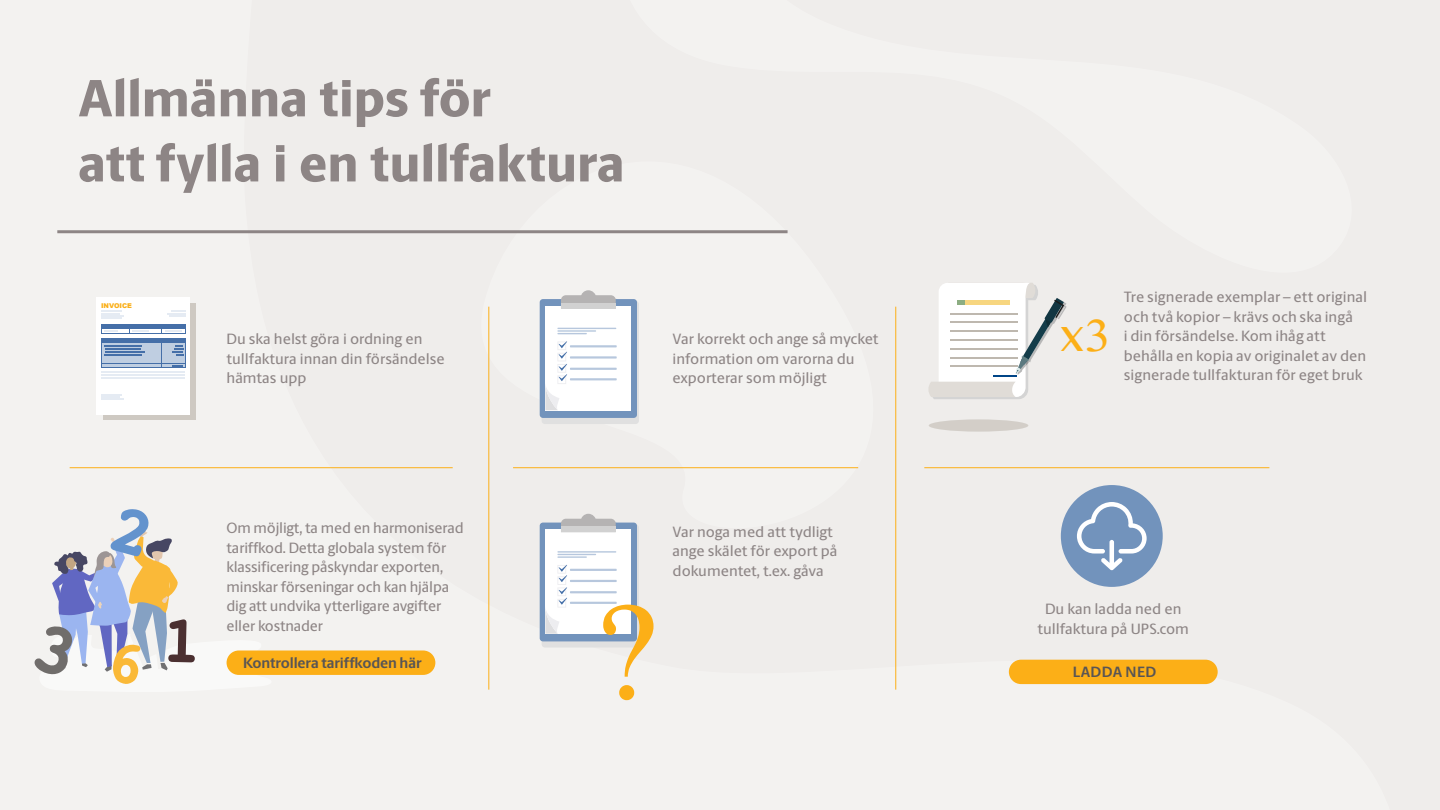
<style>
.page{position:relative;width:1440px;height:810px;background:#efedeb}
.page>*{position:absolute;margin:0;border:0;box-sizing:border-box;transform-origin:0 0}
.Large_Header{font:141.15px "Lao MN";color:#fcaf17}
.Large_Header-2{font:800 52.65px/65.1px "UPS Berlingske Sans";letter-spacing:-.005em;color:#8d8585}
.Large_Header-3{font:48px "Lao MN";color:#fcaf17}
.Nav_Volume_Header{font:500 15px/19.5px "UPS Berlingske Sans";letter-spacing:-.01em;color:#8d8585}
.Large_Header-4{font:500 15px/19.5px "UPS Berlingske Sans";color:#8d8585}
.Large_Header-5{font:700 15px "UPS Berlingske Sans";letter-spacing:-.005em;color:#595554}
.Large_Header-6{font:700 15px "UPS Berlingske Sans";letter-spacing:.025em;color:#595554}
.t1{font:900 6.6px "Arial";color:#faaf18}
</style>
<div class="page">
<hr style="left:57px;top:230px;width:730px;height:3px;background:#8d8585">
<svg style="left:581px;top:290px;width:15px;height:15px"></svg>
<svg style="left:541px;top:292px;width:98px;height:132px;background:#dee4eb"></svg>
<div style="left:581px;top:514px;width:15px;height:15px;background:#b5b3b3;border-radius:50%"></div>
<svg style="left:541px;top:516px;width:98px;height:131px;background:#dde3eb"></svg>
<div style="left:1009px;top:660px;width:208px;height:24px;background:#fcaf17;border-radius:12px"></div>
<div style="left:103px;top:304px;width:93px;height:116px;background:#cec9c2"></div>
<div style="left:96px;top:298px;width:94px;height:117px;background:#fff"></div>
<hr style="left:101px;top:325px;width:84px;height:4px;background:#456fa8">
<hr style="left:101px;top:310px;width:20px;height:2px;background:#98b0cf">
<hr style="left:101px;top:372px;width:84px;height:1px;background:#98b0cf">
<hr style="left:101px;top:375px;width:84px;height:1px;background:#98b0cf">
<hr style="left:101px;top:378px;width:84px;height:1px;background:#98b0cf">
<svg style="left:101px;top:313px;width:19px;height:1px"></svg>
<hr style="left:101px;top:315px;width:23px;height:2px;background:#98b0cf">
<svg style="left:101px;top:394px;width:20px;height:4px"></svg>
<svg style="left:102px;top:343px;width:71px;height:24px"></svg>
<hr style="left:101px;top:398px;width:23px;height:2px;background:#98b0cf">
<svg style="left:167px;top:310px;width:19px;height:7px"></svg>
<hr style="left:101px;top:317px;width:20px;height:2px;background:#98b0cf">
<hr style="left:105px;top:346px;width:37px;height:1px;background:#456fa8">
<hr style="left:105px;top:349px;width:35px;height:1px;background:#456fa8">
<hr style="left:105px;top:352px;width:39px;height:1px;background:#456fa8">
<hr style="left:105px;top:355px;width:37px;height:1px;background:#456fa8">
<hr style="left:101px;top:333px;width:84px;height:1px;background:#456fa8">
<svg style="left:101px;top:329px;width:17px;height:4px"></svg>
<svg style="left:129px;top:329px;width:20px;height:4px"></svg>
<svg style="left:161px;top:329px;width:25px;height:4px"></svg>
<div style="left:101px;top:338px;width:84px;height:5px;background:#456fa8"></div>
<hr style="left:101px;top:367px;width:84px;height:1px;background:#456fa8">
<hr style="left:101px;top:364px;width:84px;height:1px;background:#456fa8">
<svg style="left:101px;top:343px;width:1px;height:24px"></svg>
<svg style="left:161px;top:343px;width:1px;height:24px"></svg>
<svg style="left:173px;top:343px;width:13px;height:25px"></svg>
<hr style="left:488px;top:307px;width:1px;height:383px;background:#fcaf17">
<hr style="left:895px;top:307px;width:1px;height:383px;background:#fcaf17">
<hr style="left:70px;top:467px;width:383px;height:1px;background:#fcaf17">
<hr style="left:513px;top:467px;width:345px;height:1px;background:#fcaf17">
<hr style="left:924px;top:467px;width:345px;height:1px;background:#fcaf17">
<svg style="left:34px;top:509px;width:238px;height:183px"></svg>
<div style="left:226px;top:651px;width:209px;height:24px;background:#fcaf17;border-radius:12px"></div>
<div style="left:928px;top:419px;width:100px;height:13px;background:#d3cec8;border-radius:50%"></div>
<svg style="left:928px;top:283px;width:138px;height:116px"></svg>
<div style="left:1061px;top:485px;width:101px;height:102px;background:#7293bc;border-radius:50%"></div>
<svg style="left:1077px;top:502px;width:69px;height:68px"></svg>
<p class="Large_Header-2" style="left:78px;top:65px;width:548px">Allmänna tips för<br>att fylla i en tullfaktura</p>
<p class="t1" style="left:101px;top:301px;width:32px">INVOICE</p>
<p class="Nav_Volume_Header" style="left:227px;top:329px;width:220px">Du ska helst göra i ordning en tullfaktura innan din försändelse hämtas upp</p>
<p class="Nav_Volume_Header" style="left:672px;top:329px;width:207px">Var korrekt och ange så mycket information om varorna du exporterar som möjligt</p>
<p class="Nav_Volume_Header" style="left:226px;top:518px;width:239px">Om möjligt, ta med en harmoniserad tariffkod. Detta globala system för klassificering påskyndar exporten, minskar förseningar och kan hjälpa dig att undvika ytterligare avgifter eller kostnader</p>
<p class="Nav_Volume_Header" style="left:672px;top:521px;width:166px">Var noga med att tydligt ange skälet för export på dokumentet, t.ex. gåva</p>
<p class="Large_Header" style="left:596px;top:567px;width:65px">?</p>
<p class="Large_Header-5" style="left:243px;top:651px;width:180px">Kontrollera tariffkoden här</p>
<p class="Large_Header-3" style="left:1061px;top:306px;width:51px">x3</p>
<p class="Large_Header-4" style="left:1124px;top:287px;width:245px">Tre signerade exemplar – ett original och två kopior – krävs och ska ingå<br>i din försändelse. Kom ihåg att behålla en kopia av originalet av den signerade tullfakturan för eget bruk</p>
<p class="Nav_Volume_Header" style="left:1037px;top:599px;width:153px;text-align:center">Du kan ladda ned en tullfaktura på UPS.com</p>
<p class="Large_Header-6" style="left:1072px;top:660px;width:85px">LADDA NED</p>
</div>
